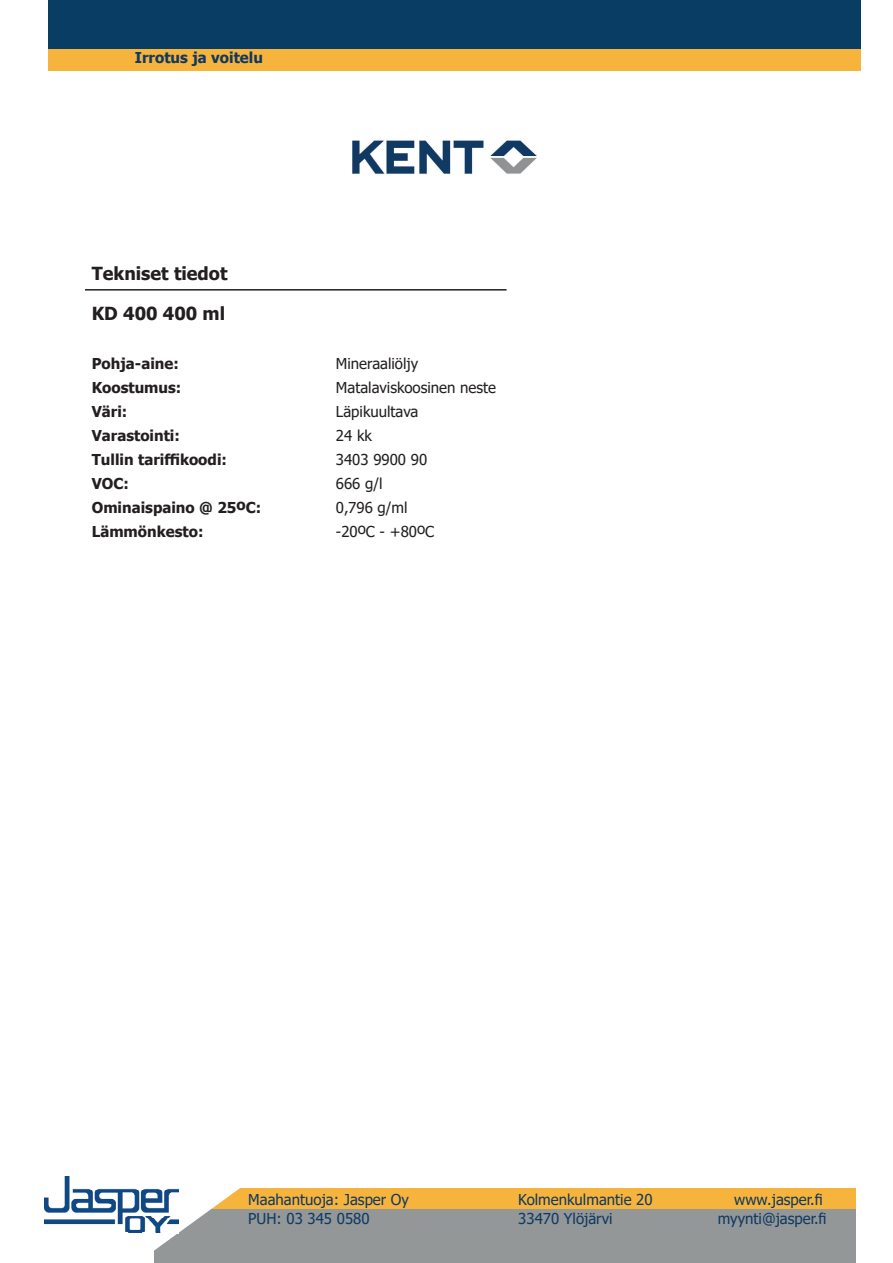
<style>
.page{position:relative;width:893px;height:1263px;background:#fff}
.page>*{position:absolute;margin:0;border:0;box-sizing:border-box;transform-origin:0 0}
.t1{font:700 18px/39.6px "Tahoma";color:#231f20}
.t2{font:15px "Tahoma";color:#103963}
.t3{font:700 15px/24px "Tahoma";color:#231f20}
.t4{font:15px/24px "Tahoma";color:#231f20}
.t5{font:700 15px "Tahoma";color:#103963}
</style>
<div class="page">
<div style="left:154px;top:1188px;width:701px;height:22px;background:#f7b43c"></div>
<div style="left:154px;top:1209px;width:701px;height:54px;background:#939797"></div>
<svg style="left:44px;top:1188px;width:196px;height:63px;fill:#fff"></svg>
<img style="left:45px;top:1176px;width:134px;height:58px">
<hr style="left:85px;top:289px;width:422px;height:2px;background:#231f20">
<img style="left:352px;top:141px;width:185px;height:33px">
<div style="left:48px;top:0;width:812px;height:49px;background:#0a3d63"></div>
<div style="left:48px;top:49px;width:812px;height:22px;background:#f7b43c"></div>
<p class="t5" style="left:135px;top:47px;width:130px">Irrotus ja voitelu</p>
<p class="t1" style="left:92px;top:255px;width:137px">Tekniset tiedot<br>KD 400 400 ml</p>
<p class="t3" style="left:92px;top:352px;width:171px">Pohja-aine:<br>Koostumus:<br>Väri:<br>Varastointi:<br>Tullin tariffikoodi:<br>VOC:<br>Ominaispaino @ 25oC:<br>Lämmönkesto:</p>
<p class="t4" style="left:336px;top:352px;width:162px">Mineraaliöljy<br>Matalaviskoosinen neste<br>Läpikuultava<br>24 kk<br>3403 9900 90<br>666 g/l<br>0,796 g/ml<br>-20oC - +80oC</p>
<p class="t2" style="left:248px;top:1189px;width:162px">Maahantuoja: Jasper Oy</p>
<p class="t2" style="left:518px;top:1189px;width:136px">Kolmenkulmantie 20</p>
<p class="t2" style="left:734px;top:1189px;width:90px">www.jasper.fi</p>
<p class="t2" style="left:248px;top:1209px;width:123px">PUH: 03 345 0580</p>
<p class="t2" style="left:518px;top:1209px;width:96px">33470 Ylöjärvi</p>
<p class="t2" style="left:718px;top:1209px;width:110px">myynti@jasper.fi</p>
</div>
